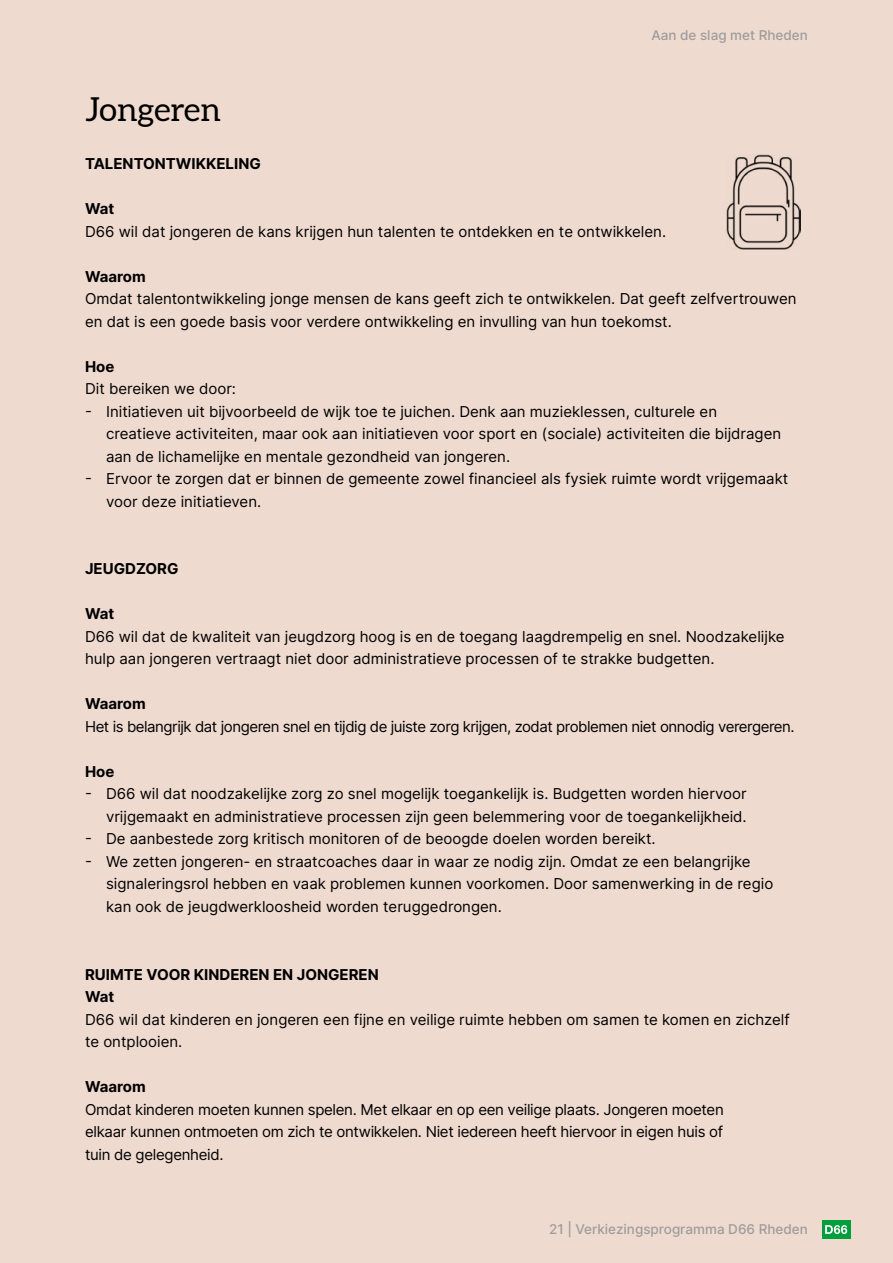
<style>
.page{position:relative;width:893px;height:1263px;background:#efdad0}
.page>*{position:absolute;margin:0;border:0;box-sizing:border-box;transform-origin:0 0}
.t1{font:33px "Aleo";color:#000}
.t2{font:15px/22.5px "Inter";color:#000}
.t3{font:15px "Inter";letter-spacing:-.03em;color:#000}
.t4{font:700 15px/22.5px "Inter";color:#000}
.t5{font:500 13.5px "Inter";color:#9d9d9c}
</style>
<div class="page">
<div style="left:822px;top:1220px;width:28px;height:19px;background:#009e3d"></div>
<svg style="left:825px;top:1225px;width:22px;height:9px"></svg>
<img style="left:726px;top:155px;width:75px;height:94px">
<p class="t5" style="left:651px;top:25px;width:158px">Aan de slag met Rheden</p>
<h1 class="t1" style="left:85px;top:90px;width:138px">Jongeren</h1>
<p class="t4" style="left:85px;top:152px;width:177px">TALENTONTWIKKELING</p>
<p class="t4" style="left:85px;top:197px;width:31px">Wat</p>
<p class="t2" style="left:85px;top:220px;width:583px">D66 wil dat jongeren de kans krijgen hun talenten te ontdekken en te ontwikkelen.</p>
<p class="t4" style="left:85px;top:265px;width:62px">Waarom</p>
<p class="t2" style="left:85px;top:287px;width:713px">Omdat talentontwikkeling jonge mensen de kans geeft zich te ontwikkelen. Dat geeft zelfvertrouwen en dat is een goede basis voor verdere ontwikkeling en invulling van hun toekomst.</p>
<p class="t4" style="left:85px;top:355px;width:31px">Hoe</p>
<p class="t2" style="left:85px;top:377px;width:153px">Dit bereiken we door:</p>
<p class="t2" style="left:106px;top:400px;width:677px;text-indent:-21px">- Initiatieven uit bijvoorbeeld de wijk toe te juichen. Denk aan muzieklessen, culturele en creatieve activiteiten, maar ook aan initiatieven voor sport en (sociale) activiteiten die bijdragen aan de lichamelijke en mentale gezondheid van jongeren.</p>
<p class="t2" style="left:106px;top:467px;width:684px;text-indent:-21px">- Ervoor te zorgen dat er binnen de gemeente zowel financieel als fysiek ruimte wordt vrijgemaakt voor deze initiatieven.</p>
<p class="t4" style="left:85px;top:557px;width:95px">JEUGDZORG</p>
<p class="t4" style="left:85px;top:602px;width:31px">Wat</p>
<p class="t2" style="left:85px;top:625px;width:701px">D66 wil dat de kwaliteit van jeugdzorg hoog is en de toegang laagdrempelig en snel. Noodzakelijke hulp aan jongeren vertraagt niet door administratieve processen of te strakke budgetten.</p>
<p class="t4" style="left:85px;top:692px;width:62px">Waarom</p>
<p class="t3" style="left:85px;top:716px;width:711px">Het is belangrijk dat jongeren snel en tijdig de juiste zorg krijgen, zodat problemen niet onnodig verergeren.</p>
<p class="t4" style="left:85px;top:760px;width:31px">Hoe</p>
<p class="t2" style="left:85px;top:782px;width:663px;text-align:right">- D66 wil dat noodzakelijke zorg zo snel mogelijk toegankelijk is. Budgetten worden hiervoor vrijgemaakt en administratieve processen zijn geen belemmering voor de toegankelijkheid.</p>
<p class="t2" style="left:85px;top:827px;width:572px">- De aanbestede zorg kritisch monitoren of de beoogde doelen worden bereikt.</p>
<p class="t2" style="left:106px;top:850px;width:669px;text-indent:-21px">- We zetten jongeren- en straatcoaches daar in waar ze nodig zijn. Omdat ze een belangrijke signaleringsrol hebben en vaak problemen kunnen voorkomen. Door samenwerking in de regio kan ook de jeugdwerkloosheid worden teruggedrongen.</p>
<p class="t4" style="left:85px;top:962px;width:295px">RUIMTE VOOR KINDEREN EN JONGEREN<br>Wat</p>
<p class="t2" style="left:85px;top:1007px;width:706px">D66 wil dat kinderen en jongeren een fijne en veilige ruimte hebben om samen te komen en zichzelf te ontplooien.</p>
<p class="t4" style="left:85px;top:1075px;width:62px">Waarom</p>
<p class="t2" style="left:85px;top:1097px;width:640px;text-align:justify">Omdat kinderen moeten kunnen spelen. Met elkaar en op een veilige plaats. Jongeren moeten elkaar kunnen ontmoeten om zich te ontwikkelen. Niet iedereen heeft hiervoor in eigen huis of tuin de gelegenheid.</p>
<p class="t5" style="left:549px;top:1219px;width:260px">21 | Verkiezingsprogramma D66 Rheden</p>
</div>
